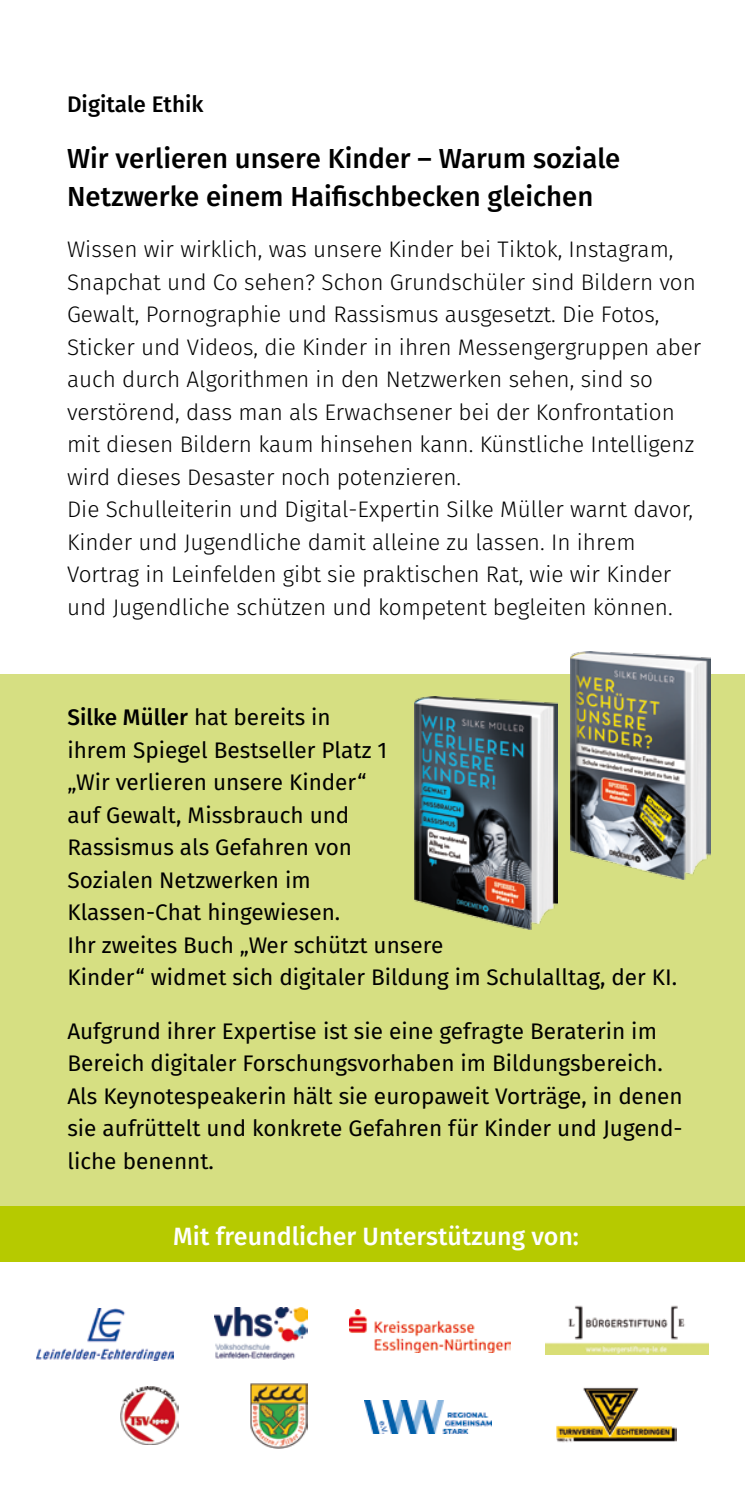
<style>
.page{position:relative;width:745px;height:1489px;background:#fff}
.page>*{position:absolute;margin:0;border:0;box-sizing:border-box;transform-origin:0 0}
.t1{font:500 27.5px/37.5px "Fira Sans";color:#000}
.t2{font:500 25px "Fira Sans";color:#fff}
.t3{font:300 22.5px/32.5px "Fira Sans";color:#000}
.t4{font:22.5px/32.5px "Fira Sans";color:#000}
.t5{font:500 22.5px "Fira Sans";color:#000}
.s1{font-weight:500}
</style>
<div class="page">
<div style="left:0;top:674px;width:744px;height:531px;background:#d6df82"></div>
<img style="left:414px;top:696px;width:143px;height:233px">
<img style="left:570px;top:651px;width:140px;height:228px">
<img style="left:36px;top:1308px;width:137px;height:52px">
<img style="left:214px;top:1307px;width:93px;height:52px">
<img style="left:349px;top:1309px;width:161px;height:43px">
<img style="left:545px;top:1305px;width:163px;height:48px">
<img style="left:556px;top:1387px;width:119px;height:56px">
<img style="left:250px;top:1383px;width:57px;height:65px">
<img style="left:121px;top:1386px;width:57px;height:57px">
<img style="left:364px;top:1400px;width:127px;height:33px">
<div style="left:0;top:1205px;width:744px;height:56px;background:#b6ca00"></div>
<p class="t5" style="left:67px;top:88px;width:138px">Digitale Ethik</p>
<p class="t1" style="left:67px;top:142px;width:554px">Wir verlieren unsere Kinder – Warum soziale<br>Netzwerke einem Haifischbecken gleichen</p>
<p class="t3" style="left:67px;top:234px;width:635px">Wissen wir wirklich, was unsere Kinder bei Tiktok, Instagram, Snapchat und Co sehen? Schon Grundschüler sind Bildern von Gewalt, Pornographie und Rassismus ausgesetzt. Die Fotos, Sticker und Videos, die Kinder in ihren Messengergruppen aber auch durch Algorithmen in den Netzwerken sehen, sind so verstörend, dass man als Erwachsener bei der Konfrontation mit diesen Bildern kaum hinsehen kann. Künstliche Intelligenz wird dieses Desaster noch potenzieren.<br>Die Schulleiterin und Digital-Expertin Silke Müller warnt davor, Kinder und Jugendliche damit alleine zu lassen. In ihrem Vortrag in Leinfelden gibt sie praktischen Rat, wie wir Kinder und Jugendliche schützen und kompetent begleiten können.</p>
<p class="t4" style="left:67px;top:702px;width:611px"><span class="s1">Silke Müller</span> hat bereits in<br>ihrem Spiegel Bestseller Platz 1<br>„Wir verlieren unsere Kinder“<br>auf Gewalt, Missbrauch und<br>Rassismus als Gefahren von<br>Sozialen Netzwerken im<br>Klassen-Chat hingewiesen.<br>Ihr zweites Buch „Wer schützt unsere<br>Kinder“ widmet sich digitaler Bildung im Schulalltag, der KI.</p>
<p class="t4" style="left:67px;top:1016px;width:616px">Aufgrund ihrer Expertise ist sie eine gefragte Beraterin im Bereich digitaler Forschungsvorhaben im Bildungsbereich.<br>Als Keynotespeakerin hält sie europaweit Vorträge, in denen sie aufrüttelt und konkrete Gefahren für Kinder und Jugend&shy;liche benennt.</p>
<p class="t2" style="left:173px;top:1218px;width:407px">Mit freundlicher Unterstützung von:</p>
</div>
